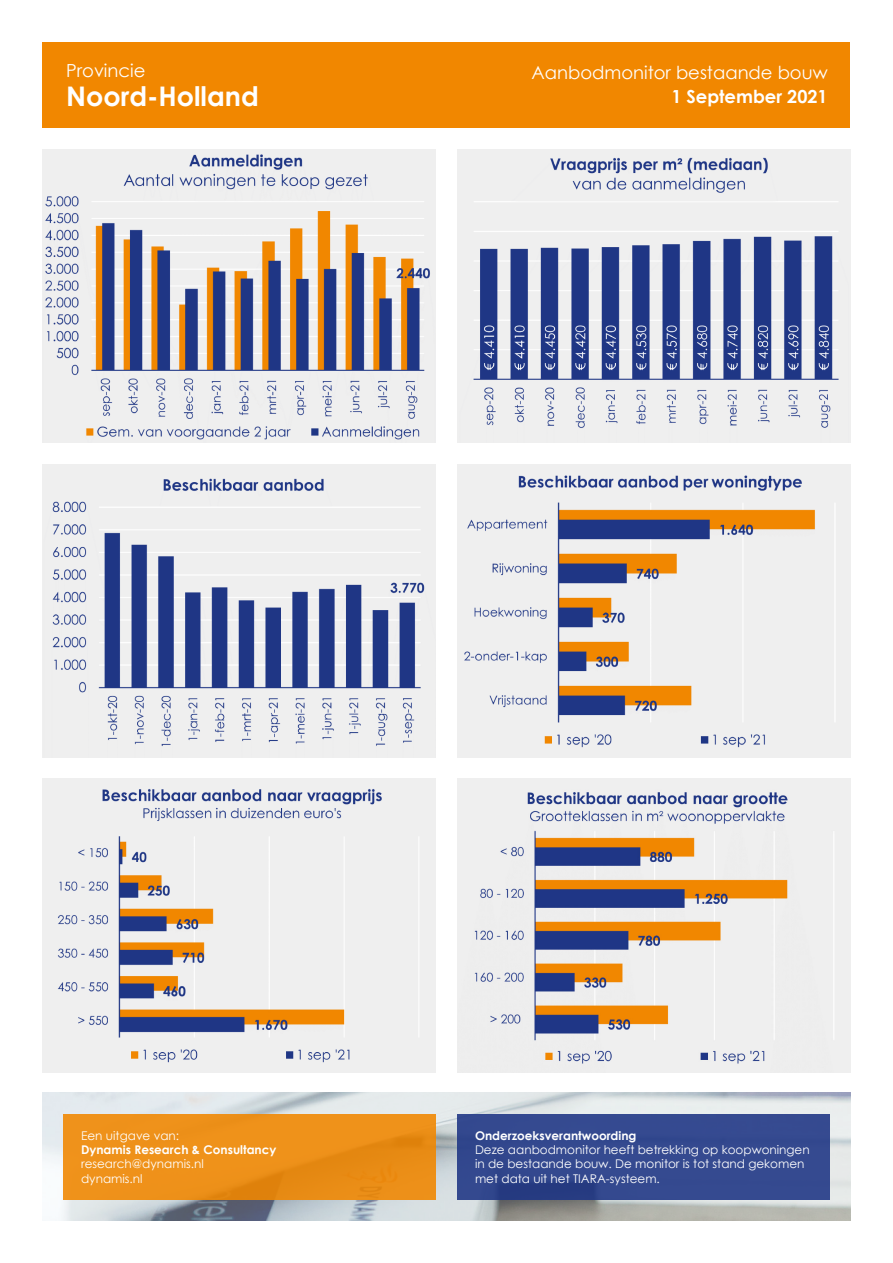
<style>
.page{position:relative;width:893px;height:1263px;background:#fff}
.page>*{position:absolute;margin:0;border:0;box-sizing:border-box;transform-origin:0 0}
.t1{font:700 27px "Century Gothic";color:#fff}
.t2{font:18px "Century Gothic";color:#fff}
.t3{font:700 18px "Century Gothic";color:#fff}
.t4{font:12px/14.4px "Century Gothic";color:#fff}
.t5{font:700 12px "Century Gothic";color:#fff}
</style>
<div class="page">
<div style="left:43px;top:43px;width:807px;height:85px;background:#f18700"></div>
<img style="left:43px;top:149px;width:393px;height:293px">
<img style="left:457px;top:149px;width:393px;height:293px">
<img style="left:457px;top:464px;width:393px;height:293px">
<img style="left:43px;top:464px;width:393px;height:293px">
<img style="left:43px;top:779px;width:393px;height:293px">
<img style="left:457px;top:779px;width:393px;height:293px">
<img style="left:43px;top:1093px;width:807px;height:127px">
<div style="left:63px;top:1114px;width:373px;height:85px;background:#ef911a"></div>
<div style="left:457px;top:1114px;width:372px;height:85px;background:#354a90"></div>
<h2 class="t2" style="left:66px;top:58px;width:81px">Provincie</h2>
<h1 class="t1" style="left:66px;top:76px;width:194px">Noord-Holland</h1>
<h2 class="t2" style="left:531px;top:60px;width:298px">Aanbodmonitor bestaande bouw</h2>
<h2 class="t3" style="left:671px;top:83px;width:158px">1 September 2021</h2>
<p class="t4" style="left:81px;top:1128px;width:100px">Een uitgave van:</p>
<p class="t5" style="left:81px;top:1140px;width:197px">Dynamis Research &amp; Consultancy</p>
<p class="t4" style="left:81px;top:1157px;width:124px">research@dynamis.nl dynamis.nl</p>
<p class="t5" style="left:475px;top:1126px;width:163px">Onderzoeksverantwoording</p>
<p class="t4" style="left:475px;top:1142px;width:336px">Deze aanbodmonitor heeft betrekking op koopwoningen in de bestaande bouw. De monitor is tot stand gekomen met data uit het TIARA-systeem.</p>
</div>
